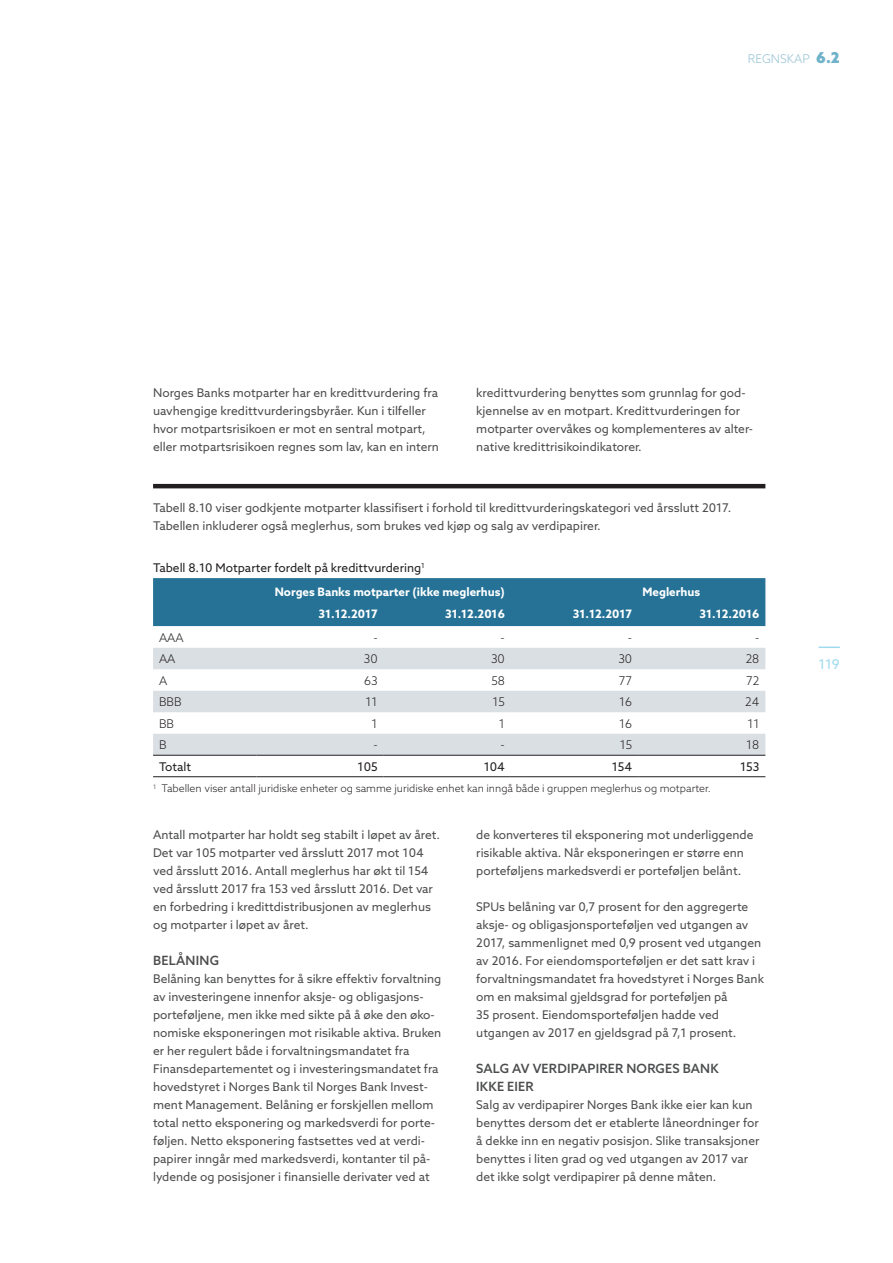
<style>
.page{position:relative;width:893px;height:1263px;background:#fff}
.page>*{position:absolute;margin:0;border:0;box-sizing:border-box;transform-origin:0 0}
.t1{font:13.5px "Azo Sans";color:#9edbee}
.t2{font:500 12.75px/18px "Azo Sans";letter-spacing:.015em;color:#4b4c4d}
.t3{font:12px/18px "Azo Sans";color:#4b4c4d}
.t4{font:12px "Azo Sans";color:#231f20}
.t5{font:300 12px "Azo Sans";color:#231f20}
.t6{font:300 12px "Azo Sans";color:#93c1d3}
.t7{font:700 11.7px "Azo Sans";color:#fff}
.t8{font:300 10.5px "Azo Sans";color:#231f20}
.s1{font-weight:900;font-size:15px;color:#6fb2c9}
</style>
<div class="page">
<hr style="left:153px;top:484px;width:612px;height:4px;background:#231f20">
<div style="left:153px;top:578px;width:612px;height:48px;background:#257296"></div>
<svg style="left:153px;top:626px;width:612px;height:1px"></svg>
<svg style="left:153px;top:648px;width:612px;height:107px;fill:#dadfe4"></svg>
<hr style="left:256px;top:776px;width:128px;height:1px;background:#231f20">
<hr style="left:384px;top:776px;width:127px;height:1px;background:#231f20">
<hr style="left:511px;top:776px;width:127px;height:1px;background:#231f20">
<hr style="left:638px;top:776px;width:127px;height:1px;background:#231f20">
<hr style="left:153px;top:755px;width:103px;height:1px;background:#231f20">
<hr style="left:153px;top:776px;width:103px;height:1px;background:#231f20">
<hr style="left:256px;top:755px;width:128px;height:1px;background:#231f20">
<hr style="left:384px;top:755px;width:127px;height:1px;background:#231f20">
<hr style="left:511px;top:755px;width:127px;height:1px;background:#231f20">
<hr style="left:638px;top:755px;width:127px;height:1px;background:#231f20">
<hr style="left:819px;top:646px;width:21px;height:2px;background:#9edbee">
<p class="t6" style="left:748px;top:51px;width:94px">REGNSKAP <span class="s1">6.2</span></p>
<p class="t3" style="left:153px;top:384px;width:287px">Norges Banks motparter har en kredittvurdering fra uavhengige kredittvurderingsbyråer. Kun i tilfeller hvor motpartsrisikoen er mot en sentral motpart, eller motpartsrisikoen regnes som lav, kan en intern</p>
<p class="t3" style="left:476px;top:384px;width:278px">kredittvurdering benyttes som grunnlag for god&shy;kjennelse av en motpart. Kredittvurderingen for motparter overvåkes og komplementeres av alter&shy;native kredittrisikoindikatorer.</p>
<p class="t3" style="left:153px;top:498px;width:580px">Tabell 8.10 viser godkjente motparter klassifisert i forhold til kredittvurderingskategori ved årsslutt 2017.<br>Tabellen inkluderer også meglerhus, som brukes ved kjøp og salg av verdipapirer.</p>
<p class="t4" style="left:153px;top:560px;width:273px">Tabell 8.10 Motparter fordelt på kredittvurdering<sup>1</sup></p>
<p class="t7" style="left:275px;top:584px;width:232px">Norges Banks motparter (ikke meglerhus)</p>
<p class="t7" style="left:642px;top:584px;width:59px">Meglerhus</p>
<p class="t7" style="left:318px;top:606px;width:61px">31.12.2017</p>
<p class="t7" style="left:445px;top:606px;width:61px">31.12.2016</p>
<p class="t7" style="left:573px;top:606px;width:61px">31.12.2017</p>
<p class="t7" style="left:699px;top:606px;width:61px">31.12.2016</p>
<p class="t5" style="left:159px;top:630px;width:26px">AAA</p>
<p class="t5" style="left:373px;top:630px;width:6px">-</p>
<p class="t5" style="left:501px;top:630px;width:6px">-</p>
<p class="t5" style="left:628px;top:630px;width:6px">-</p>
<p class="t5" style="left:755px;top:630px;width:6px">-</p>
<p class="t5" style="left:159px;top:651px;width:18px">AA</p>
<p class="t5" style="left:364px;top:651px;width:15px">30</p>
<p class="t5" style="left:491px;top:651px;width:15px">30</p>
<p class="t5" style="left:618px;top:651px;width:15px">30</p>
<p class="t5" style="left:746px;top:651px;width:15px">28</p>
<p class="t5" style="left:159px;top:673px;width:10px">A</p>
<p class="t5" style="left:364px;top:673px;width:15px">63</p>
<p class="t5" style="left:491px;top:673px;width:15px">58</p>
<p class="t5" style="left:619px;top:673px;width:15px">77</p>
<p class="t5" style="left:746px;top:673px;width:15px">72</p>
<p class="t5" style="left:159px;top:694px;width:24px">BBB</p>
<p class="t5" style="left:366px;top:694px;width:14px">11</p>
<p class="t5" style="left:492px;top:694px;width:14px">15</p>
<p class="t5" style="left:619px;top:694px;width:14px">16</p>
<p class="t5" style="left:745px;top:694px;width:16px">24</p>
<p class="t5" style="left:159px;top:716px;width:17px">BB</p>
<p class="t5" style="left:372px;top:716px;width:8px">1</p>
<p class="t5" style="left:499px;top:716px;width:8px">1</p>
<p class="t5" style="left:619px;top:716px;width:14px">16</p>
<p class="t5" style="left:747px;top:716px;width:14px">11</p>
<p class="t5" style="left:159px;top:737px;width:9px">B</p>
<p class="t5" style="left:373px;top:737px;width:6px">-</p>
<p class="t5" style="left:501px;top:737px;width:6px">-</p>
<p class="t5" style="left:620px;top:737px;width:14px">15</p>
<p class="t5" style="left:746px;top:737px;width:15px">18</p>
<p class="t4" style="left:159px;top:759px;width:34px">Totalt</p>
<p class="t4" style="left:358px;top:759px;width:22px">105</p>
<p class="t4" style="left:484px;top:759px;width:23px">104</p>
<p class="t4" style="left:612px;top:759px;width:22px">154</p>
<p class="t4" style="left:740px;top:759px;width:21px">153</p>
<p class="t8" style="left:153px;top:782px;width:559px"><sup>1</sup> Tabellen viser antall juridiske enheter og samme juridiske enhet kan inngå både i gruppen meglerhus og motparter.</p>
<p class="t3" style="left:153px;top:825px;width:288px">Antall motparter har holdt seg stabilt i løpet av året.<br>Det var 105 motparter ved årsslutt 2017 mot 104 ved årsslutt 2016. Antall meglerhus har økt til 154 ved årsslutt 2017 fra 153 ved årsslutt 2016. Det var en forbedring i kredittdistribusjonen av meglerhus og motparter i løpet av året.</p>
<p class="t2" style="left:153px;top:951px;width:67px">BELÅNING</p>
<p class="t3" style="left:153px;top:969px;width:290px">Belåning kan benyttes for å sikre effektiv forvaltning av investeringene innenfor aksje- og obligasjons&shy;porteføljene, men ikke med sikte på å øke den øko&shy;nomiske eksponeringen mot risikable aktiva. Bruken er her regulert både i forvaltningsmandatet fra Finansdepartementet og i investeringsmandatet fra hovedstyret i Norges Bank til Norges Bank Invest&shy;ment Management. Belåning er forskjellen mellom total netto eksponering og markedsverdi for porte&shy;føljen. Netto eksponering fastsettes ved at verdi&shy;papirer inngår med markedsverdi, kontanter til på-- lydende og posisjoner i finansielle derivater ved at</p>
<p class="t3" style="left:476px;top:825px;width:279px">de konverteres til eksponering mot underliggende risikable aktiva. Når eksponeringen er større enn porteføljens markedsverdi er porteføljen belånt.</p>
<p class="t3" style="left:476px;top:897px;width:289px">SPUs belåning var 0,7 prosent for den aggregerte aksje- og obligasjonsporteføljen ved utgangen av 2017, sammenlignet med 0,9 prosent ved utgangen av 2016. For eiendomsporteføljen er det satt krav i forvaltningsmandatet fra hovedstyret i Norges Bank om en maksimal gjeldsgrad for porteføljen på<br>35 prosent. Eiendomsporteføljen hadde ved utgangen av 2017 en gjeldsgrad på 7,1 prosent.</p>
<p class="t2" style="left:476px;top:1059px;width:244px">SALG AV VERDIPAPIRER NORGES BANK<br>IKKE EIER</p>
<p class="t3" style="left:476px;top:1095px;width:285px">Salg av verdipapirer Norges Bank ikke eier kan kun benyttes dersom det er etablerte låneordninger for å dekke inn en negativ posisjon. Slike transaksjoner benyttes i liten grad og ved utgangen av 2017 var det ikke solgt verdipapirer på denne måten.</p>
<p class="t1" style="left:819px;top:655px;width:23px">119</p>
</div>
